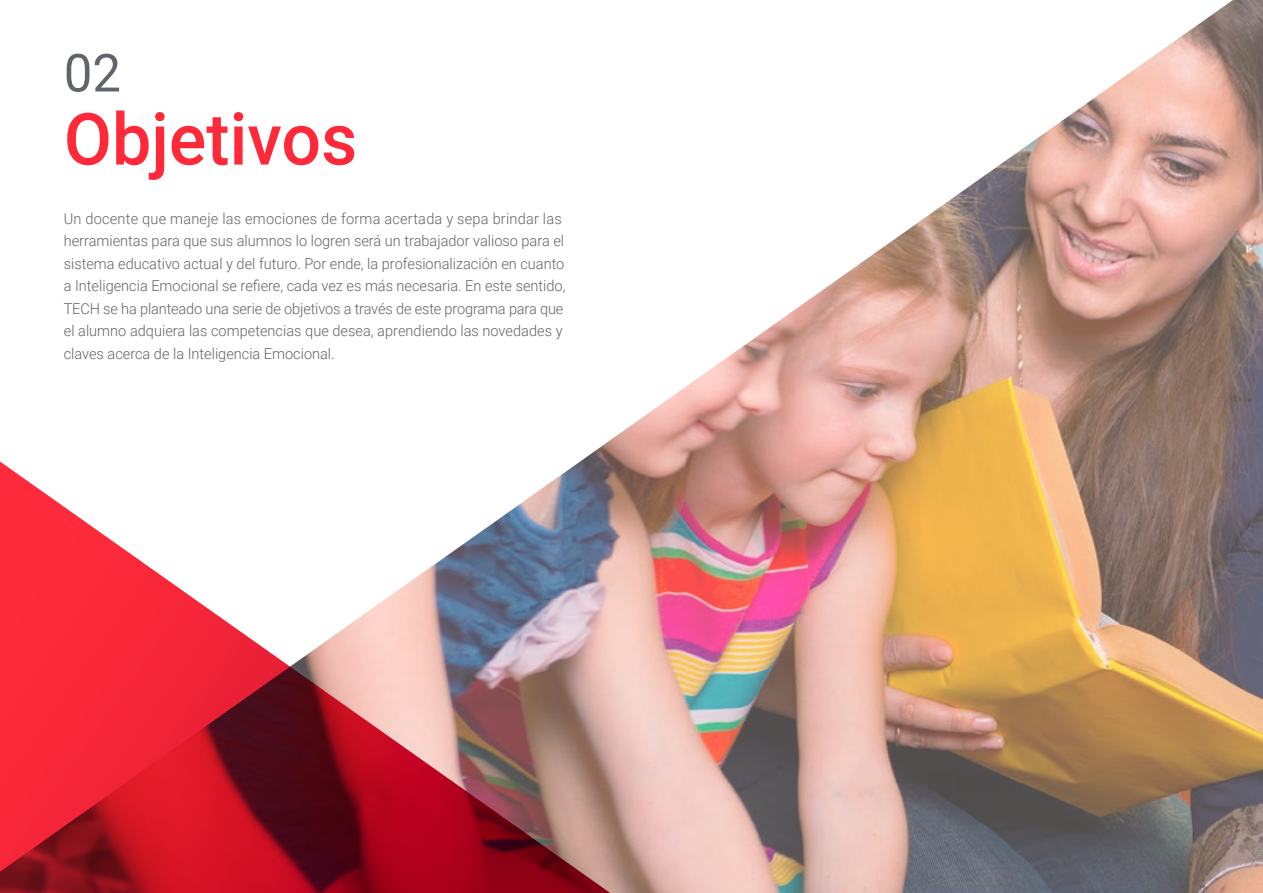
<style>
.page{position:relative;width:1263px;height:893px;background:#fff}
.page>*{position:absolute;margin:0;border:0;box-sizing:border-box;transform-origin:0 0}
.t1{font:500 72px "Roboto";color:#ff293a}
.t2{font:52.5px "Roboto";color:#61646a}
.t3{font:300 15px/22.5px "Roboto";color:#61646a}
</style>
<div class="page">
<img style="left:602px;top:0;width:661px;height:893px">
<svg style="left:0;top:446px;width:640px;height:447px"></svg>
<h2 class="t2" style="left:64px;top:36px;width:59px">02</h2>
<h1 class="t1" style="left:64px;top:89px;width:295px">Objetivos</h1>
<p class="t3" style="left:64px;top:207px;width:503px">Un docente que maneje las emociones de forma acertada y sepa brindar las herramientas para que sus alumnos lo logren será un trabajador valioso para el sistema educativo actual y del futuro. Por ende, la profesionalización en cuanto a Inteligencia Emocional se refiere, cada vez es más necesaria. En este sentido, TECH se ha planteado una serie de objetivos a través de este programa para que el alumno adquiera las competencias que desea, aprendiendo las novedades y claves acerca de la Inteligencia Emocional.</p>
</div>
